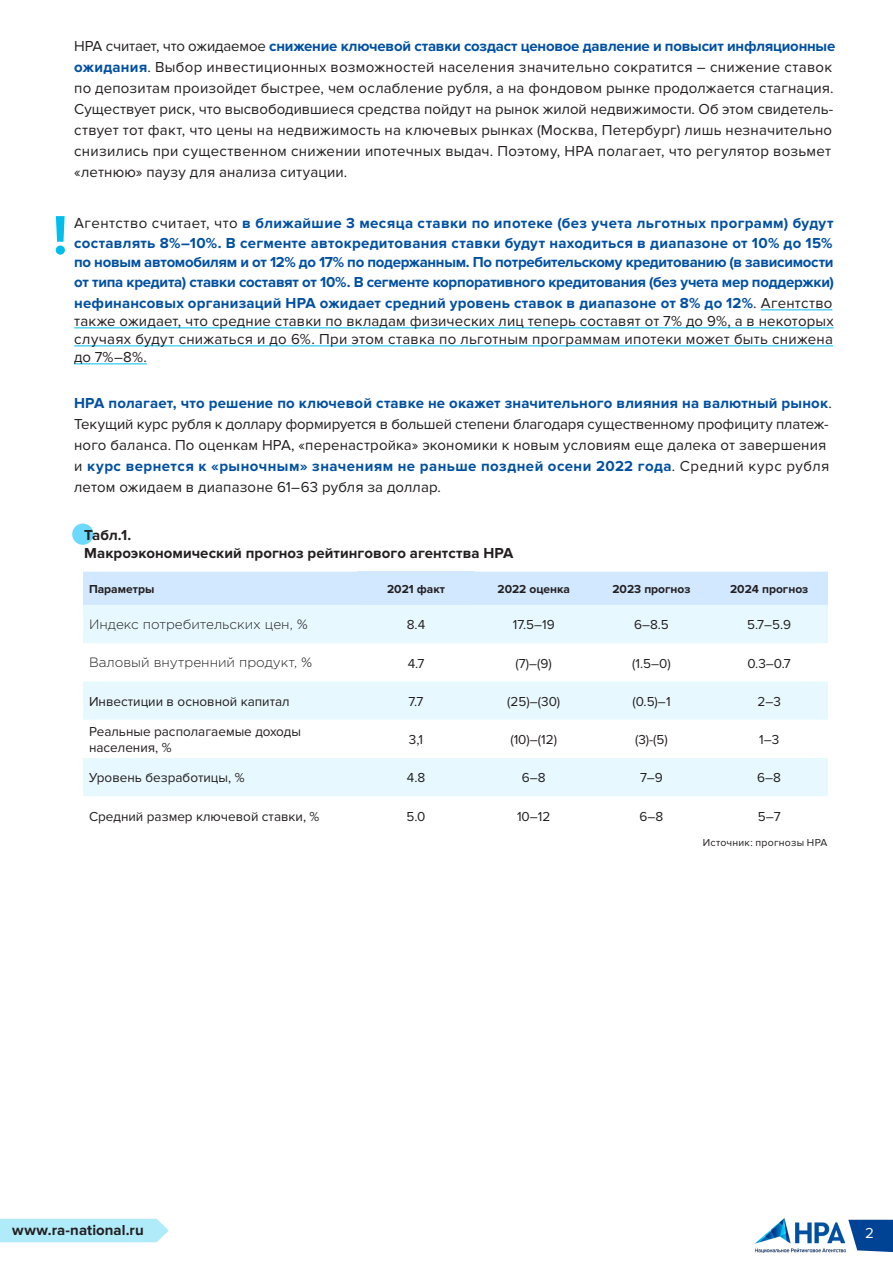
<style>
.page{position:relative;width:893px;height:1263px;background:#fff}
.page>*{position:absolute;margin:0;border:0;box-sizing:border-box;transform-origin:0 0}
.t1{font:700 57px "Proxima Nova";color:#00bfed}
.t2{font:15px/21px "Proxima Nova";letter-spacing:.01em;color:#231f20}
.t3{font:700 15px/19.5px "Proxima Nova";letter-spacing:-.015em;color:#0050a2;text-align:justify}
.t4{font:700 15px/18px "Proxima Nova";letter-spacing:.005em;color:#231f20}
.t5{font:15px "Proxima Nova";color:#fff}
.t6{font:13.5px/16.2px "Proxima Nova";color:#231f20}
.t7{font:300 13.5px "Gotham Pro";color:#231f20}
.t8{font:700 12px "Proxima Nova";color:#231f20}
.t9{font:10.5px "Proxima Nova";letter-spacing:.025em;color:#231f20}
.s1{font-weight:700;color:#0050a2}
.s2{font-weight:400;color:#231f20}
</style>
<div class="page">
<div style="left:0;top:1219px;width:169px;height:23px;background:#b0ebfa"></div>
<img style="left:755px;top:1218px;width:91px;height:35px">
<svg style="left:848px;top:1220px;width:45px;height:32px"></svg>
<div style="left:72px;top:524px;width:21px;height:21px;background:#6dd9ff;border-radius:50%"></div>
<div style="left:83px;top:572px;width:745px;height:33px;background:#d1e8ff"></div>
<svg style="left:83px;top:605px;width:745px;height:115px;fill:#e7f9ff"></svg>
<div style="left:83px;top:758px;width:745px;height:38px;background:#e7f9ff"></div>
<hr style="left:761px;top:309px;width:71px;height:1px;background:#00bfed">
<hr style="left:74px;top:327px;width:760px;height:1px;background:#00bfed">
<hr style="left:74px;top:345px;width:759px;height:1px;background:#00bfed">
<hr style="left:74px;top:363px;width:73px;height:1px;background:#00bfed">
<p class="t2" style="left:74px;top:36px;width:763px">НРА считает, что ожидаемое <span class="s1">снижение ключевой ставки создаст ценовое давление и повысит инфляционные ожидания</span>. Выбор инвестиционных возможностей населения значительно сократится – снижение ставок по депозитам произойдет быстрее, чем ослабление рубля, а на фондовом рынке продолжается стагнация.<br>Существует риск, что высвободившиеся средства пойдут на рынок жилой недвижимости. Об этом свидетель&shy;ствует тот факт, что цены на недвижимость на ключевых рынках (Москва, Петербург) лишь незначительно снизились при существенном снижении ипотечных выдач. Поэтому, НРА полагает, что регулятор возьмет «летнюю» паузу для анализа ситуации.</p>
<p class="t1" style="left:53px;top:202px;width:16px">!</p>
<p class="t3" style="left:74px;top:214px;width:761px"><span class="s2">Агентство считает, что</span> в ближайшие 3 месяца ставки по ипотеке (без учета льготных программ) будут составлять 8%–10%. В сегменте автокредитования ставки будут находиться в диапазоне от 10% до 15% по новым автомобилям и от 12% до 17% по подержанным. По потребительскому кредитованию (в зависимости от типа кредита) ставки составят от 10%. В сегменте корпоративного кредитования (без учета мер поддержки)</p>
<p class="t2" style="left:74px;top:294px;width:761px;line-height:18px;text-align:justify"><span class="s1">нефинансовых организаций НРА ожидает средний уровень ставок в диапазоне от 8% до 12%</span>. Агентство также ожидает, что средние ставки по вкладам физических лиц теперь составят от 7% до 9%, а в некоторых случаях будут снижаться и до 6%. При этом ставка по льготным программам ипотеки может быть снижена до 7%–8%.</p>
<p class="t2" style="left:74px;top:392px;width:759px"><span class="s1">НРА полагает, что решение по ключевой ставке не окажет значительного влияния на валютный рынок</span>.<br>Текущий курс рубля к доллару формируется в большей степени благодаря существенному профициту платеж&shy;ного баланса. По оценкам НРА, «перенастройка» экономики к новым условиям еще далека от завершения и <span class="s1">курс вернется к «рыночным» значениям не раньше поздней осени 2022 года</span>. Средний курс рубля летом ожидаем в диапазоне 61–63 рубля за доллар.</p>
<p class="t4" style="left:84px;top:526px;width:431px">Табл.1.<br>Макроэкономический прогноз рейтингового агентства НРА</p>
<p class="t8" style="left:89px;top:582px;width:67px">Параметры</p>
<p class="t8" style="left:387px;top:582px;width:60px">2021 факт</p>
<p class="t8" style="left:497px;top:582px;width:74px">2022 оценка</p>
<p class="t8" style="left:612px;top:582px;width:80px">2023 прогноз</p>
<p class="t8" style="left:730px;top:582px;width:80px">2024 прогноз</p>
<p class="t7" style="left:89px;top:617px;width:220px">Индекс потребительских цен, %</p>
<p class="t6" style="left:407px;top:617px;width:20px">8.4</p>
<p class="t6" style="left:513px;top:617px;width:43px">17.5–19</p>
<p class="t6" style="left:634px;top:617px;width:36px">6–8.5</p>
<p class="t6" style="left:747px;top:617px;width:46px">5.7–5.9</p>
<p class="t7" style="left:89px;top:655px;width:225px">Валовый внутренний продукт, %</p>
<p class="t6" style="left:408px;top:655px;width:18px">4.7</p>
<p class="t6" style="left:516px;top:655px;width:38px">(7)–(9)</p>
<p class="t6" style="left:632px;top:655px;width:40px">(1.5–0)</p>
<p class="t6" style="left:747px;top:655px;width:45px">0.3–0.7</p>
<p class="t6" style="left:89px;top:693px;width:202px">Инвестиции в основной капитал</p>
<p class="t6" style="left:409px;top:693px;width:16px">7.7</p>
<p class="t6" style="left:507px;top:693px;width:55px">(25)–(30)</p>
<p class="t6" style="left:632px;top:693px;width:40px">(0.5)–1</p>
<p class="t6" style="left:757px;top:693px;width:25px">2–3</p>
<p class="t6" style="left:89px;top:724px;width:214px">Реальные располагаемые доходы населения, %</p>
<p class="t6" style="left:409px;top:732px;width:16px">3,1</p>
<p class="t6" style="left:510px;top:732px;width:48px">(10)–(12)</p>
<p class="t6" style="left:635px;top:732px;width:34px">(3)-(5)</p>
<p class="t6" style="left:759px;top:732px;width:22px">1–3</p>
<p class="t6" style="left:89px;top:770px;width:157px">Уровень безработицы, %</p>
<p class="t6" style="left:407px;top:770px;width:20px">4.8</p>
<p class="t6" style="left:522px;top:770px;width:25px">6–8</p>
<p class="t6" style="left:640px;top:770px;width:24px">7–9</p>
<p class="t6" style="left:757px;top:770px;width:25px">6–8</p>
<p class="t6" style="left:89px;top:808px;width:232px">Средний размер ключевой ставки, %</p>
<p class="t6" style="left:407px;top:808px;width:20px">5.0</p>
<p class="t6" style="left:517px;top:808px;width:35px">10–12</p>
<p class="t6" style="left:640px;top:808px;width:25px">6–8</p>
<p class="t6" style="left:758px;top:808px;width:24px">5–7</p>
<p class="t9" style="left:703px;top:836px;width:126px">Источник: прогнозы НРА</p>
<p class="t4" style="left:12px;top:1222px;width:133px">www.ra-national.ru</p>
<p class="t5" style="left:865px;top:1224px;width:10px">2</p>
</div>
